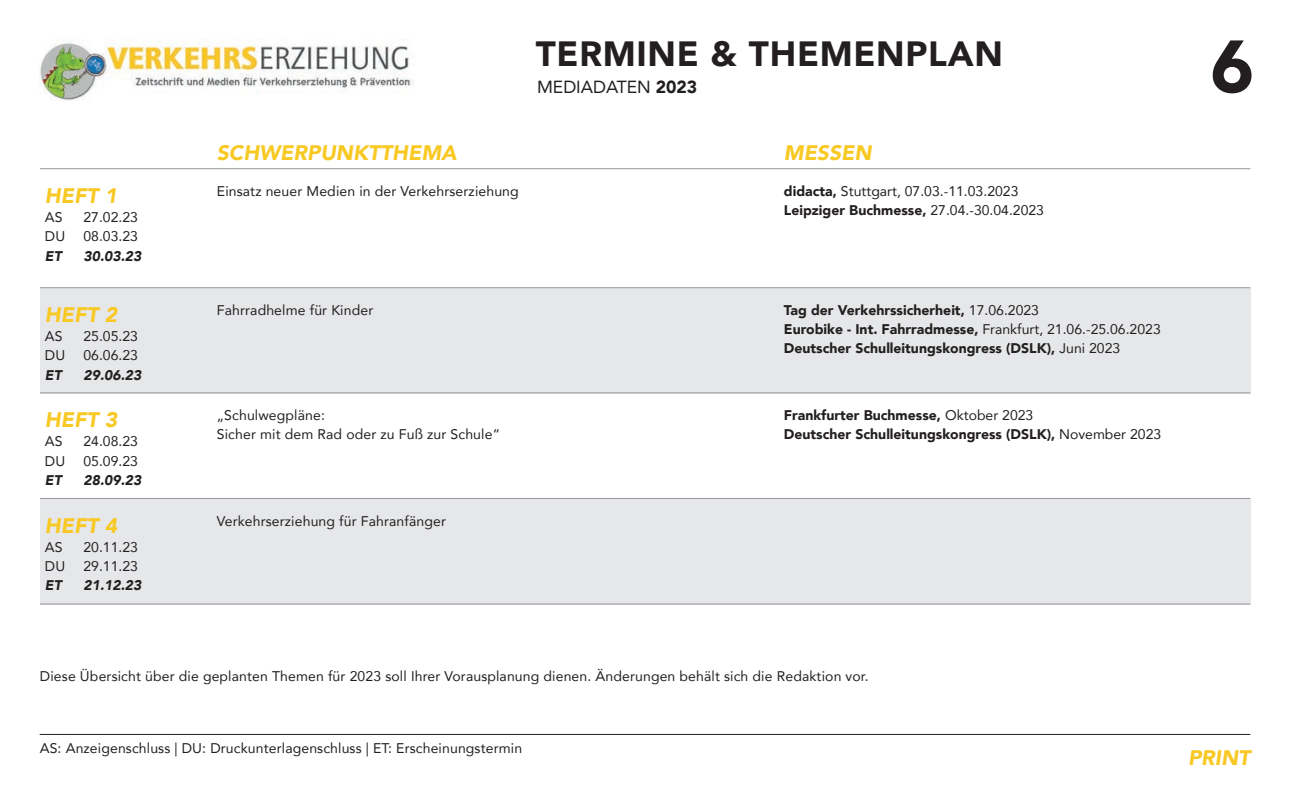
<style>
.page{position:relative;width:1290px;height:794px;background:#fff}
.page>*{position:absolute;margin:0;border:0;box-sizing:border-box;transform-origin:0 0}
.t1{font:900 73.5px "Avenir";color:#231f20}
.t2{font:900 35px "Avenir";letter-spacing:.02em;color:#231f20}
.t3{font:italic 900 21px "Avenir";color:#f8c823}
.t4{font:17.5px "Avenir";color:#231f20}
.t5{font:14px/19.2px "Avenir";letter-spacing:.01em;color:#231f20}
.t6{font:900 14px/19.2px "Avenir";color:#231f20}
.t7{font:italic 900 14px "Avenir";color:#231f20}
.s1{font-weight:900}
.s2{font-weight:400}
</style>
<div class="page">
<hr style="left:40px;top:734px;width:1210px;height:1px;background:#231f20">
<img style="left:40px;top:40px;width:374px;height:60px">
<div style="left:40px;top:288px;width:1210px;height:105px;background:#e6e7e9"></div>
<div style="left:40px;top:499px;width:1210px;height:105px;background:#e6e7e9"></div>
<hr style="left:40px;top:168px;width:1210px;height:1px;background:#939598">
<hr style="left:40px;top:287px;width:1210px;height:1px;background:#939598">
<hr style="left:40px;top:392px;width:1210px;height:1px;background:#939598">
<hr style="left:40px;top:498px;width:1210px;height:1px;background:#939598">
<hr style="left:40px;top:604px;width:1210px;height:1px;background:#939598">
<h3 class="t3" style="left:45px;top:178px;width:74px">HEFT 1</h3>
<p class="t5" style="left:45px;top:207px;width:19px">AS</p>
<p class="t5" style="left:83px;top:207px;width:56px">27.02.23</p>
<p class="t5" style="left:45px;top:226px;width:22px">DU</p>
<p class="t5" style="left:83px;top:226px;width:56px">08.03.23</p>
<p class="t7" style="left:45px;top:244px;width:18px">ET</p>
<p class="t7" style="left:83px;top:244px;width:60px">30.03.23</p>
<h3 class="t3" style="left:45px;top:297px;width:74px">HEFT 2</h3>
<p class="t5" style="left:45px;top:326px;width:19px">AS</p>
<p class="t5" style="left:83px;top:326px;width:56px">25.05.23</p>
<p class="t5" style="left:45px;top:345px;width:22px">DU</p>
<p class="t5" style="left:83px;top:345px;width:56px">06.06.23</p>
<p class="t7" style="left:45px;top:363px;width:18px">ET</p>
<p class="t7" style="left:83px;top:363px;width:60px">29.06.23</p>
<h3 class="t3" style="left:45px;top:402px;width:74px">HEFT 3</h3>
<p class="t5" style="left:45px;top:431px;width:19px">AS</p>
<p class="t5" style="left:83px;top:431px;width:56px">24.08.23</p>
<p class="t5" style="left:45px;top:451px;width:22px">DU</p>
<p class="t5" style="left:83px;top:451px;width:56px">05.09.23</p>
<p class="t7" style="left:45px;top:468px;width:18px">ET</p>
<p class="t7" style="left:83px;top:468px;width:60px">28.09.23</p>
<h3 class="t3" style="left:45px;top:508px;width:74px">HEFT 4</h3>
<p class="t5" style="left:45px;top:537px;width:19px">AS</p>
<p class="t5" style="left:83px;top:537px;width:56px">20.11.23</p>
<p class="t5" style="left:45px;top:556px;width:22px">DU</p>
<p class="t5" style="left:83px;top:556px;width:56px">29.11.23</p>
<p class="t7" style="left:45px;top:574px;width:18px">ET</p>
<p class="t7" style="left:83px;top:574px;width:60px">21.12.23</p>
<h2 class="t2" style="left:536px;top:24px;width:469px">TERMINE &amp; THEMENPLAN</h2>
<p class="t4" style="left:537px;top:73px;width:162px">MEDIADATEN <span class="s1">2023</span></p>
<h3 class="t3" style="left:217px;top:135px;width:241px">SCHWERPUNKTTHEMA</h3>
<h3 class="t3" style="left:784px;top:135px;width:89px">MESSEN</h3>
<p class="t5" style="left:217px;top:181px;width:303px">Einsatz neuer Medien in der Verkehrserziehung</p>
<p class="t5" style="left:784px;top:181px;width:262px"><span class="s1">didacta,</span> Stuttgart, 07.03.-11.03.2023<br><span class="s1">Leipziger Buchmesse,</span> 27.04.-30.04.2023</p>
<p class="t5" style="left:217px;top:300px;width:158px">Fahrradhelme für Kinder</p>
<p class="t5" style="left:217px;top:405px;width:285px">„Schulwegpläne:<br>Sicher mit dem Rad oder zu Fuß zur Schule“</p>
<p class="t5" style="left:217px;top:511px;width:230px">Verkehrserziehung für Fahranfänger</p>
<p class="t6" style="left:784px;top:300px;width:378px">Tag der Verkehrssicherheit, <span class="s2">17.06.2023<br></span>Eurobike - Int. Fahrradmesse, <span class="s2">Frankfurt, 21.06.-25.06.2023<br></span>Deutscher Schulleitungskongress (DSLK), <span class="s2">Juni 2023</span></p>
<p class="t6" style="left:784px;top:405px;width:379px">Frankfurter Buchmesse, <span class="s2">Oktober 2023<br></span>Deutscher Schulleitungskongress (DSLK), <span class="s2">November 2023</span></p>
<h1 class="t1" style="left:1210px;top:4px;width:45px">6</h1>
<p class="t5" style="left:40px;top:666px;width:830px">Diese Übersicht über die geplanten Themen für 2023 soll Ihrer Vorausplanung dienen. Änderungen behält sich die Redaktion vor.</p>
<p class="t5" style="left:40px;top:738px;width:484px">AS: Anzeigenschluss | DU: Druckunterlagenschluss | ET: Erscheinungstermin</p>
<h3 class="t3" style="left:1188px;top:740px;width:64px">PRINT</h3>
</div>
